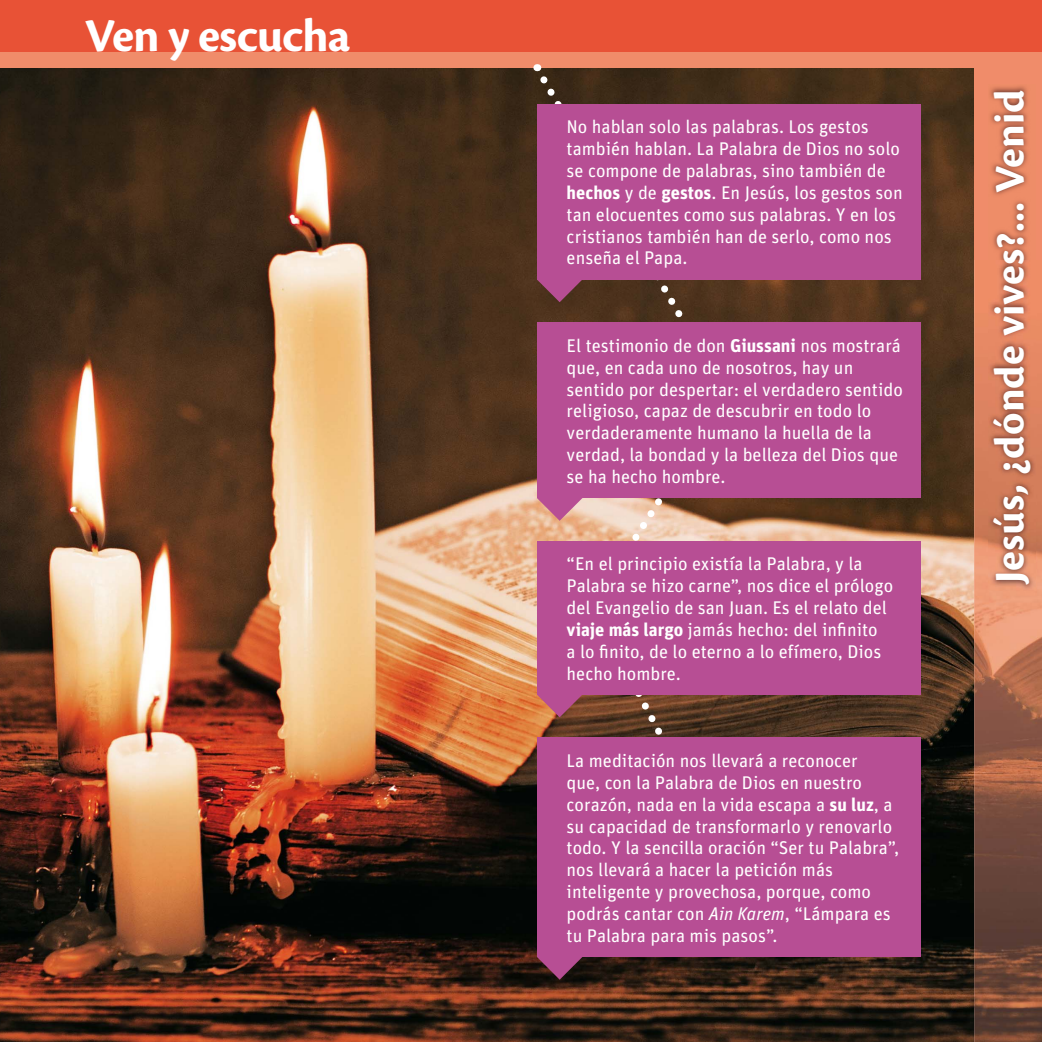
<style>
.page{position:relative;width:1042px;height:1042px;background:#fff}
.page>*{position:absolute;margin:0;border:0;box-sizing:border-box;transform-origin:0 0}
.t1{font:700 49px "Cronos Pro";letter-spacing:-.02em;color:#fff}
.t2{font:700 43.75px "Cronos Pro";color:#fff}
.t3{font:18.38px/21.9px "Unit Pro";color:#fff}
.s1{font-weight:700}
.s2{font-style:italic}
</style>
<div class="page">
<img style="left:0;top:68px;width:974px;height:974px">
<div style="left:0;top:39px;width:1042px;height:29px;background:#f08c6a"></div>
<div style="left:0;top:0;width:1042px;height:52px;background:#e85236"></div>
<img style="left:974px;top:260px;width:68px;height:782px">
<div style="left:974px;top:55px;width:68px;height:205px;background:#f08c6a"></div>
<img style="left:988px;top:86px;width:48px;height:504px">
<svg style="left:534px;top:70px;width:198px;height:329px;background:#48311e"></svg>
<div style="left:537px;top:104px;width:383px;height:175px;background:#b74e94"></div>
<svg style="left:537px;top:279px;width:45px;height:23px"></svg>
<div style="left:537px;top:322px;width:383px;height:176px;background:#b74e94"></div>
<div style="left:537px;top:541px;width:383px;height:153px;background:#b74e94"></div>
<svg style="left:537px;top:498px;width:199px;height:239px"></svg>
<div style="left:537px;top:737px;width:383px;height:220px;background:#b74e94"></div>
<svg style="left:537px;top:957px;width:45px;height:22px"></svg>
<h1 class="t1" style="left:85px;top:17px;width:267px">Ven y escucha</h1>
<p class="t3" style="left:566px;top:117px;width:338px">No hablan solo las palabras. Los gestos también hablan. La Palabra de Dios no solo se compone de palabras, sino también de <span class="s1">hechos</span> y de <span class="s1">gestos</span>. En Jesús, los gestos son tan elocuentes como sus palabras. Y en los cristianos también han de serlo, como nos enseña el Papa.</p>
<p class="t3" style="left:566px;top:336px;width:338px">El testimonio de don <span class="s1">Giussani</span> nos mostrará que, en cada uno de nosotros, hay un sentido por despertar: el verdadero sentido religioso, capaz de descubrir en todo lo verdaderamente humano la huella de la verdad, la bondad y la belleza del Dios que se ha hecho hombre.</p>
<p class="t3" style="left:566px;top:554px;width:328px">“En el principio existía la Palabra, y la Palabra se hizo carne”, nos dice el prólogo del Evangelio de san Juan. Es el relato del <span class="s1">viaje más largo</span> jamás hecho: del infinito<br>a lo finito, de lo eterno a lo efímero, Dios hecho hombre.</p>
<p class="t3" style="left:566px;top:751px;width:334px">La meditación nos llevará a reconocer<br>que, con la Palabra de Dios en nuestro corazón, nada en la vida escapa a <span class="s1">su luz</span>, a su capacidad de transformarlo y renovarlo todo. Y la sencilla oración “Ser tu Palabra”, nos llevará a hacer la petición más inteligente y provechosa, porque, como podrás cantar con <span class="s2">Ain Karem</span>, “Lámpara es tu Palabra para mis pasos”.</p>
<h2 class="t2" style="left:993px;top:583px;width:495px;rotate:-90deg">Jesús, ¿dónde vives?... Venid</h2>
</div>
